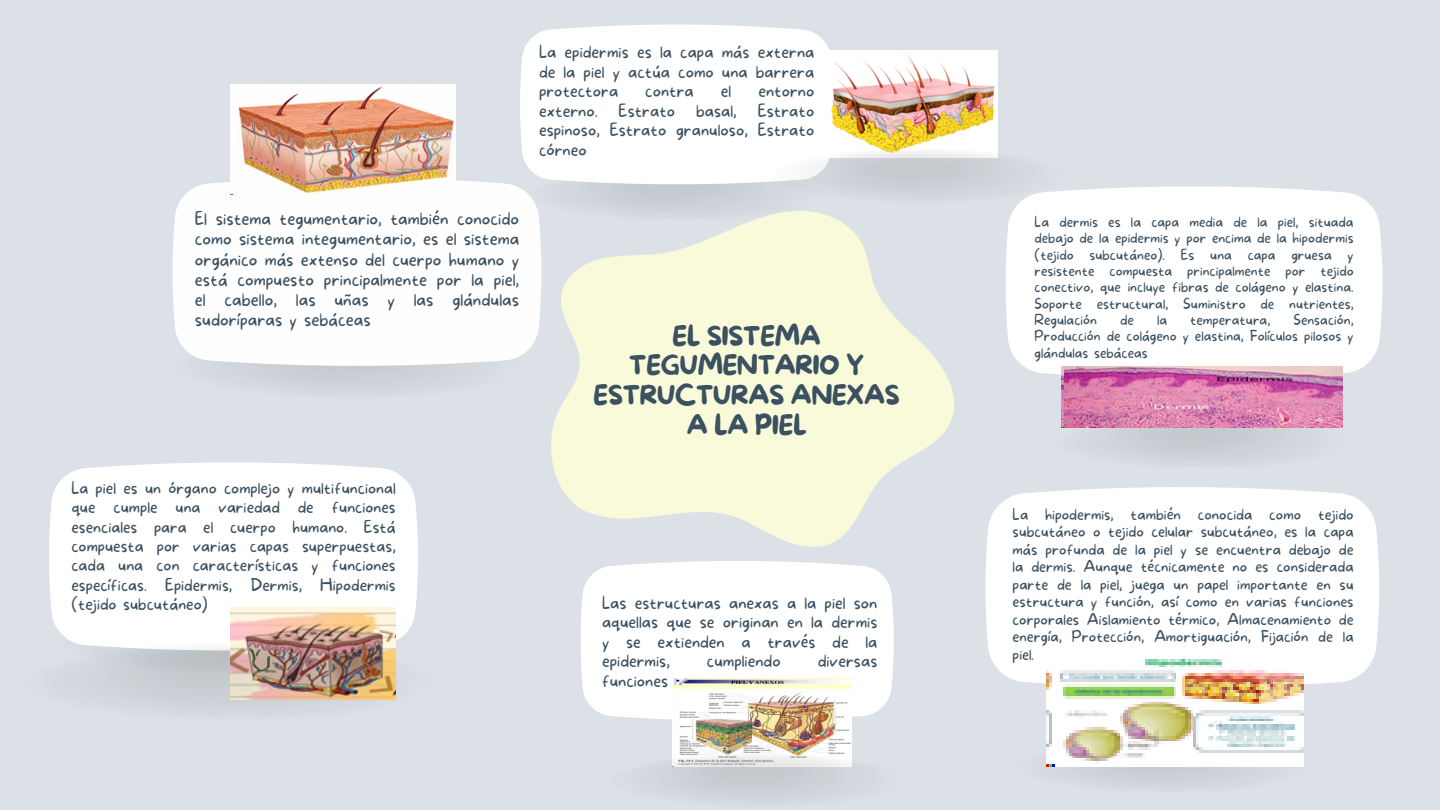
<style>
.page{position:relative;width:1440px;height:810px;background:#dbe1e6}
.page>*{position:absolute;margin:0;border:0;box-sizing:border-box;transform-origin:0 0}
.t1{font:26.8px/29.8px "More Sugar";letter-spacing:-.03em;color:#3b5060;text-align:center}
.t2{font:100 17.7px/20.3px "More Sugar";color:#3b5060;text-align:justify}
.t3{font:100 17px/19.5px "More Sugar";color:#3b5060;text-align:justify}
.t4{font:100 16.5px/19.4px "More Sugar";color:#3b5060;text-align:justify}
.t5{font:100 15.3px/17.5px "More Sugar";color:#3b5060;text-align:justify}
.t6{font:100 14.2px/16.3px "More Sugar";color:#3b5060;text-align:justify}
</style>
<div class="page">
<div style="left:1046px;top:737px;width:208px;height:49px;background:#ced4d9"></div>
<div style="left:580px;top:561px;width:314px;height:161px;background:#fff"></div>
<div style="left:520px;top:24px;width:314px;height:162px;background:#fff"></div>
<img style="left:1061px;top:413px;width:282px;height:49px">
<div style="left:985px;top:487px;width:394px;height:203px;background:#fff"></div>
<div style="left:1005px;top:186px;width:378px;height:195px;background:#fff"></div>
<svg style="left:172px;top:176px;width:370px;height:192px;background:#fbfbfc"></svg>
<div style="left:49px;top:462px;width:369px;height:179px;background:#fff"></div>
<img style="left:231px;top:85px;width:225px;height:109px">
<img style="left:231px;top:607px;width:165px;height:34px">
<img style="left:823px;top:51px;width:175px;height:96px">
<img style="left:1062px;top:367px;width:280px;height:61px">
<img style="left:1047px;top:656px;width:257px;height:111px">
<img style="left:673px;top:678px;width:178px;height:72px">
<img style="left:72px;top:641px;width:324px;height:69px">
<img style="left:657px;top:750px;width:195px;height:50px">
<img style="left:767px;top:147px;width:303px;height:60px">
<svg style="left:551px;top:211px;width:403px;height:336px;fill:#f9fad9"></svg>
<p class="t3" style="left:539px;top:43px;width:277px">La epidermis es la capa más externa de la piel y actúa como una barrera protectora</p>
<p class="t3" style="left:645px;top:82px;width:50px">contra</p>
<p class="t3" style="left:721px;top:82px;width:12px">el</p>
<p class="t3" style="left:539px;top:82px;width:277px;text-indent:219px">entorno externo. Estrato basal, Estrato espinoso, Estrato granuloso, Estrato córneo</p>
<p class="t2" style="left:195px;top:209px;width:326px">El sistema tegumentario, también conocido como sistema integumentario, es el sistema orgánico más extenso del cuerpo humano y está compuesto principalmente por la piel, el cabello, las uñas y las glándulas sudoríparas y sebáceas</p>
<h2 class="t4" style="left:71px;top:479px;width:326px">La piel es un órgano complejo y multifuncional que cumple una variedad de funciones esenciales para el cuerpo humano. Está compuesta por varias capas superpuestas, cada una con características y funciones específicas. Epidermis, Dermis, Hipodermis (tejido subcutáneo)</h2>
<h1 class="t1" style="left:593px;top:322px;width:308px">EL SISTEMA<br>TEGUMENTARIO Y<br>ESTRUCTURAS ANEXAS<br>A LA PIEL</h1>
<p class="t3" style="left:602px;top:594px;width:277px">Las estructuras anexas a la piel son aquellas que se originan en la dermis y se extienden a través de la epidermis,</p>
<p class="t3" style="left:707px;top:652px;width:75px">cumpliendo</p>
<p class="t3" style="left:818px;top:652px;width:61px">diversas</p>
<p class="t3" style="left:602px;top:672px;width:68px">funciones</p>
<p class="t6" style="left:1035px;top:214px;width:321px">La dermis es la capa media de la piel, situada debajo de la epidermis y por encima de la hipodermis (tejido subcutáneo). Es una capa gruesa y resistente compuesta principalmente por tejido conectivo, que incluye fibras de colágeno y elastina.<br>Soporte estructural, Suministro de nutrientes, Regulación</p>
<p class="t6" style="left:1035px;top:312px;width:321px;text-indent:259px">Sensación, Producción de colágeno y elastina, Folículos pilosos y glándulas sebáceas</p>
<p class="t6" style="left:1120px;top:312px;width:15px">de</p>
<p class="t6" style="left:1157px;top:312px;width:12px">la</p>
<p class="t6" style="left:1190px;top:312px;width:82px">temperatura,</p>
<p class="t5" style="left:1013px;top:506px;width:343px">La hipodermis, también conocida como tejido subcutáneo o tejido celular subcutáneo, es la capa más profunda de la piel y se encuentra debajo de la dermis. Aunque técnicamente no es considerada parte de la piel, juega un papel importante en su estructura y función, así como en varias funciones corporales Aislamiento térmico, Almacenamiento de energía, Protección, Amortiguación, Fijación de la piel.</p>
</div>
